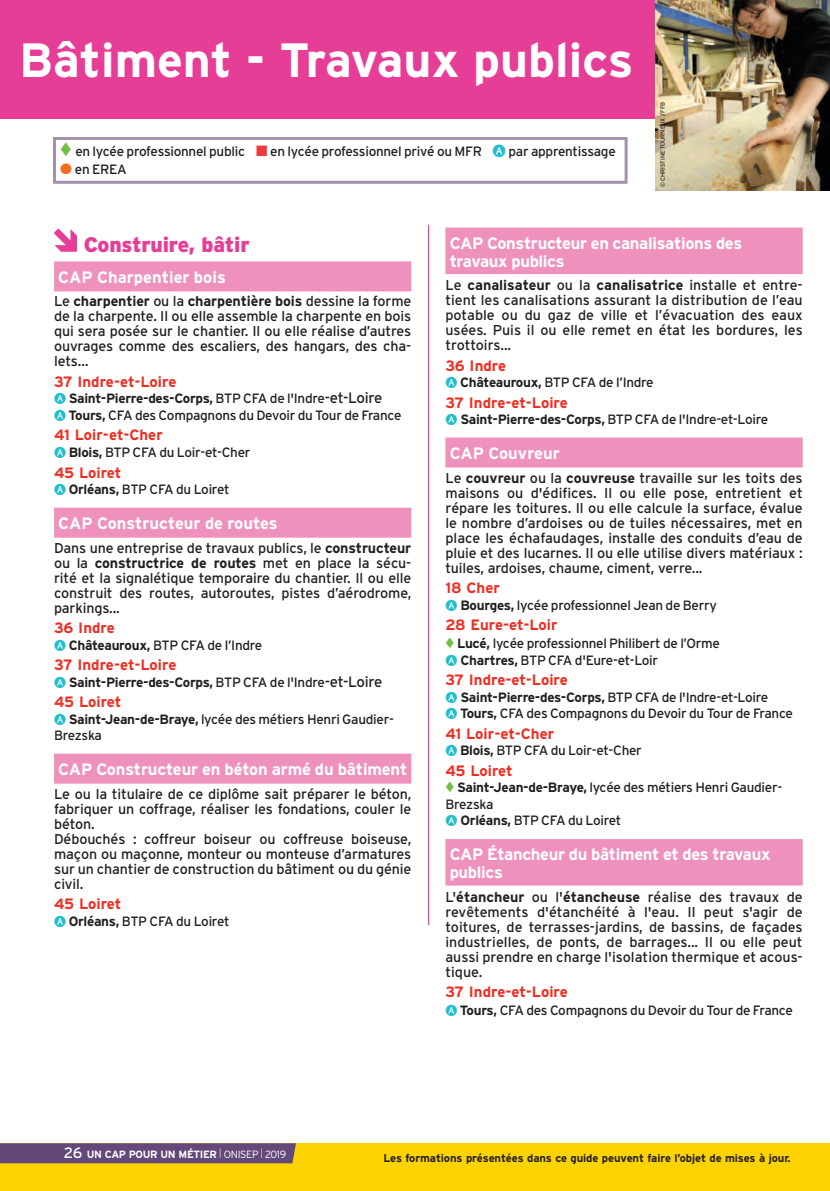
<style>
.page{position:relative;width:830px;height:1191px;background:#fff}
.page>*{position:absolute;margin:0;border:0;box-sizing:border-box;transform-origin:0 0}
.t1{font:700 48px "Interstate";color:#fff}
.t2{font:900 21px "Interstate";letter-spacing:-.01em;color:#e63e97}
.t3{font:700 16.5px/18px "Interstate";letter-spacing:-.02em;color:#fff}
.t4{font:700 16.5px "Interstate";color:#fff}
.t5{font:700 15px "Interstate";letter-spacing:-.005em;color:#ee2e22}
.t6{font:14.25px/15px "Interstate";letter-spacing:-.01em;color:#231f20;text-align:justify}
.t7{font:13.5px/16.5px "Interstate";letter-spacing:-.02em;color:#231f20}
.t8{font:700 13.5px "Interstate";letter-spacing:-.02em;color:#231f20}
.t9{font:700 11.25px "Interstate";letter-spacing:-.01em;color:#231f20}
.t10{font:700 10.5px "Interstate";letter-spacing:-.03em;color:#fff}
.t11{font:6px "Interstate";letter-spacing:-.01em;color:#231f20}
.s1{color:#71bf44}
.s2{color:#ee3a41}
.s3{font-family:"Koz Go Pro";color:#21bece}
.s4{color:#f36e21}
.s5{font-weight:700}
.s6{font-family:"Koz Go Pro";font-size:12px;color:#21bece}
.s7{font-size:15px}
.s8{font-family:"Koz Go Pro";font-weight:400;font-size:12px;color:#21bece}
.s9{font-weight:400}
.s10{font-weight:400;font-size:15px}
.s11{font-weight:300;font-size:13.5px}
.s12{font-weight:300}
</style>
<div class="page">
<div style="left:0;top:1143px;width:829px;height:48px;background:#fed304"></div>
<div style="left:0;top:1143px;width:296px;height:20px;background:#634879"></div>
<div style="left:54px;top:261px;width:357px;height:30px;background:#ee92bd"></div>
<div style="left:54px;top:508px;width:357px;height:30px;background:#ee92bd"></div>
<div style="left:54px;top:753px;width:357px;height:30px;background:#ee92bd"></div>
<div style="left:445px;top:227px;width:357px;height:47px;background:#ee92bd"></div>
<div style="left:445px;top:437px;width:357px;height:30px;background:#ee92bd"></div>
<div style="left:445px;top:839px;width:357px;height:46px;background:#ee92bd"></div>
<hr style="left:428px;top:225px;width:1px;height:700px;background:#e63e97">
<div style="left:53px;top:137px;width:574px;height:47px;border:3px solid #a492ac"></div>
<div style="left:0;top:0;width:689px;height:118px;background:#e63e97"></div>
<img style="left:655px;top:0;width:174px;height:191px">
<h1 class="t1" style="left:19px;top:31px;width:615px">Bâtiment - Travaux publics</h1>
<p class="t7" style="left:60px;top:142px;width:556px"><span class="s1">♦</span> en lycée professionnel public <span class="s2">■</span> en lycée professionnel privé ou MFR <span class="s3">A</span> par apprentissage</p>
<p class="t7" style="left:60px;top:160px;width:68px"><span class="s4">●</span> en EREA</p>
<p class="t11" style="left:658px;top:187px;width:87px;rotate:-90deg">© CHRISTINE TOURNEUX / FFB</p>
<h2 class="t2" style="left:84px;top:232px;width:167px">Construire, bâtir</h2>
<p class="t4" style="left:58px;top:267px;width:169px">CAP Charpentier bois</p>
<p class="t6" style="left:54px;top:294px;width:358px">Le <span class="s5">charpentier</span> ou la <span class="s5">charpentière bois</span> dessine la forme de la charpente. Il ou elle assemble la charpente en bois qui sera posée sur le chantier. Il ou elle réalise d’autres ouvrages comme des escaliers, des hangars, des cha&shy;lets…</p>
<p class="t5" style="left:54px;top:372px;width:124px">37 Indre-et-Loire</p>
<p class="t7" style="left:54px;top:390px;width:349px"><span class="s6">A</span> <span class="s5">Saint-Pierre-des-Corps,</span> BTP CFA de l'Indre<span class="s7">-et-Loire<br></span><span class="s6">A</span> <span class="s5">Tours,</span> CFA des Compagnons du Devoir du Tour de France</p>
<p class="t5" style="left:54px;top:426px;width:110px">41 Loir-et-Cher</p>
<p class="t7" style="left:54px;top:444px;width:198px"><span class="s6">A</span> <span class="s5">Blois,</span> BTP CFA du Loir-et-Cher</p>
<p class="t5" style="left:54px;top:463px;width:69px">45 Loiret</p>
<p class="t7" style="left:54px;top:481px;width:177px"><span class="s6">A</span> <span class="s5">Orléans,</span> BTP CFA du Loiret</p>
<p class="t4" style="left:58px;top:513px;width:221px">CAP Constructeur de routes</p>
<p class="t6" style="left:54px;top:540px;width:358px">Dans une entreprise de travaux publics, le <span class="s5">constructeur </span>ou la <span class="s5">constructrice de routes</span> met en place la sécu&shy;rité et la signalétique temporaire du chantier. Il ou elle construit des routes, autoroutes, pistes d’aérodrome, parkings...</p>
<p class="t5" style="left:54px;top:619px;width:62px">36 Indre</p>
<p class="t7" style="left:54px;top:636px;width:210px"><span class="s6">A</span> <span class="s5">Châteauroux,</span> BTP CFA de l’Indre</p>
<p class="t5" style="left:54px;top:656px;width:124px">37 Indre-et-Loire</p>
<p class="t8" style="left:54px;top:673px;width:330px"><span class="s8">A</span> Saint-Pierre-des-Corps, <span class="s9">BTP CFA de l'Indre</span><span class="s10">-et-Loire</span></p>
<p class="t5" style="left:54px;top:692px;width:69px">45 Loiret</p>
<p class="t7" style="left:54px;top:710px;width:341px"><span class="s6">A</span> <span class="s5">Saint-Jean-de-Braye,</span> lycée des métiers Henri Gaudier-<br>Brezska</p>
<p class="t3" style="left:58px;top:760px;width:350px">CAP Constructeur en béton armé du bâtiment</p>
<p class="t6" style="left:54px;top:786px;width:358px;text-align:left">Le ou la titulaire de ce diplôme sait préparer le béton, fabriquer un coffrage, réaliser les fondations, couler le béton.<br>Débouchés : coffreur boiseur ou coffreuse boiseuse, maçon ou maçonne, monteur ou monteuse d’armatures sur un chantier de construction du bâtiment ou du génie civil.</p>
<p class="t5" style="left:54px;top:894px;width:69px">45 Loiret</p>
<p class="t7" style="left:54px;top:912px;width:177px"><span class="s6">A</span> <span class="s5">Orléans,</span> BTP CFA du Loiret</p>
<p class="t3" style="left:449px;top:234px;width:294px">CAP Constructeur en canalisations des travaux publics</p>
<p class="t6" style="left:445px;top:277px;width:359px">Le <span class="s5">canalisateur</span> ou la <span class="s5">canalisatrice</span> installe et entre&shy;tient les canalisations assurant la distribution de l’eau potable ou du gaz de ville et l’évacuation des eaux usées. Puis il ou elle remet en état les bordures, les trottoirs...</p>
<p class="t5" style="left:445px;top:356px;width:62px">36 Indre</p>
<p class="t7" style="left:445px;top:374px;width:210px"><span class="s6">A</span> <span class="s5">Châteauroux,</span> BTP CFA de l’Indre</p>
<p class="t5" style="left:445px;top:393px;width:124px">37 Indre-et-Loire</p>
<p class="t7" style="left:445px;top:411px;width:324px"><span class="s6">A</span> <span class="s5">Saint-Pierre-des-Corps,</span> BTP CFA de l'Indre-et-Loire</p>
<p class="t4" style="left:449px;top:443px;width:111px">CAP Couvreur</p>
<p class="t6" style="left:445px;top:470px;width:358px">Le <span class="s5">couvreur</span> ou la <span class="s5">couvreuse</span> travaille sur les toits des maisons ou d'édifices. Il ou elle pose, entretient et répare les toitures. Il ou elle calcule la surface, évalue le nombre d’ardoises ou de tuiles nécessaires, met en place les échafaudages, installe des conduits d’eau de pluie et des lucarnes. Il ou elle utilise divers matériaux : tuiles, ardoises, chaume, ciment, verre...</p>
<p class="t5" style="left:445px;top:578px;width:56px">18 Cher</p>
<p class="t7" style="left:445px;top:596px;width:273px"><span class="s6">A</span> <span class="s5">Bourges,</span> lycée professionnel Jean de Berry</p>
<p class="t5" style="left:445px;top:615px;width:114px">28 Eure-et-Loir</p>
<p class="t7" style="left:445px;top:635px;width:276px"><span class="s1">♦</span> <span class="s5">Lucé,</span> lycée professionnel Philibert de l’Orme<br><span class="s6">A</span> <span class="s5">Chartres,</span> BTP CFA d'Eure-et-Loir</p>
<p class="t5" style="left:445px;top:670px;width:124px">37 Indre-et-Loire</p>
<p class="t7" style="left:445px;top:688px;width:349px"><span class="s6">A</span> <span class="s5">Saint-Pierre-des-Corps,</span> BTP CFA de l'Indre-et-Loire<br><span class="s6">A</span> <span class="s5">Tours,</span> CFA des Compagnons du Devoir du Tour de France</p>
<p class="t5" style="left:445px;top:724px;width:110px">41 Loir-et-Cher</p>
<p class="t7" style="left:445px;top:742px;width:198px"><span class="s6">A</span> <span class="s5">Blois,</span> BTP CFA du Loir-et-Cher</p>
<p class="t5" style="left:445px;top:761px;width:69px">45 Loiret</p>
<p class="t7" style="left:445px;top:779px;width:338px"><span class="s1">♦</span> <span class="s5">Saint-Jean-de-Braye,</span> lycée des métiers Henri Gaudier-<br>Brezska<br><span class="s6">A</span> <span class="s5">Orléans,</span> BTP CFA du Loiret</p>
<p class="t3" style="left:449px;top:845px;width:322px">CAP Étancheur du bâtiment et des travaux publics</p>
<p class="t6" style="left:445px;top:889px;width:358px">L'<span class="s5">étancheur</span> ou l'<span class="s5">étancheuse</span> réalise des travaux de revêtements d'étanchéité à l'eau. Il peut s'agir de toitures, de terrasses-jardins, de bassins, de façades industrielles, de ponts, de barrages... Il ou elle peut aussi prendre en charge l'isolation thermique et acous&shy;tique.</p>
<p class="t5" style="left:445px;top:982px;width:124px">37 Indre-et-Loire</p>
<p class="t7" style="left:445px;top:1002px;width:349px"><span class="s6">A</span> <span class="s5">Tours,</span> CFA des Compagnons du Devoir du Tour de France</p>
<p class="t10" style="left:64px;top:1147px;width:224px"><span class="s10">26</span> UN CAP POUR UN MÉTIER <span class="s11">l</span> <span class="s12">ONISEP</span> <span class="s11">l</span> <span class="s12">2019</span></p>
<p class="t9" style="left:383px;top:1150px;width:408px">Les formations présentées dans ce guide peuvent faire l’objet de mises à jour.</p>
</div>
